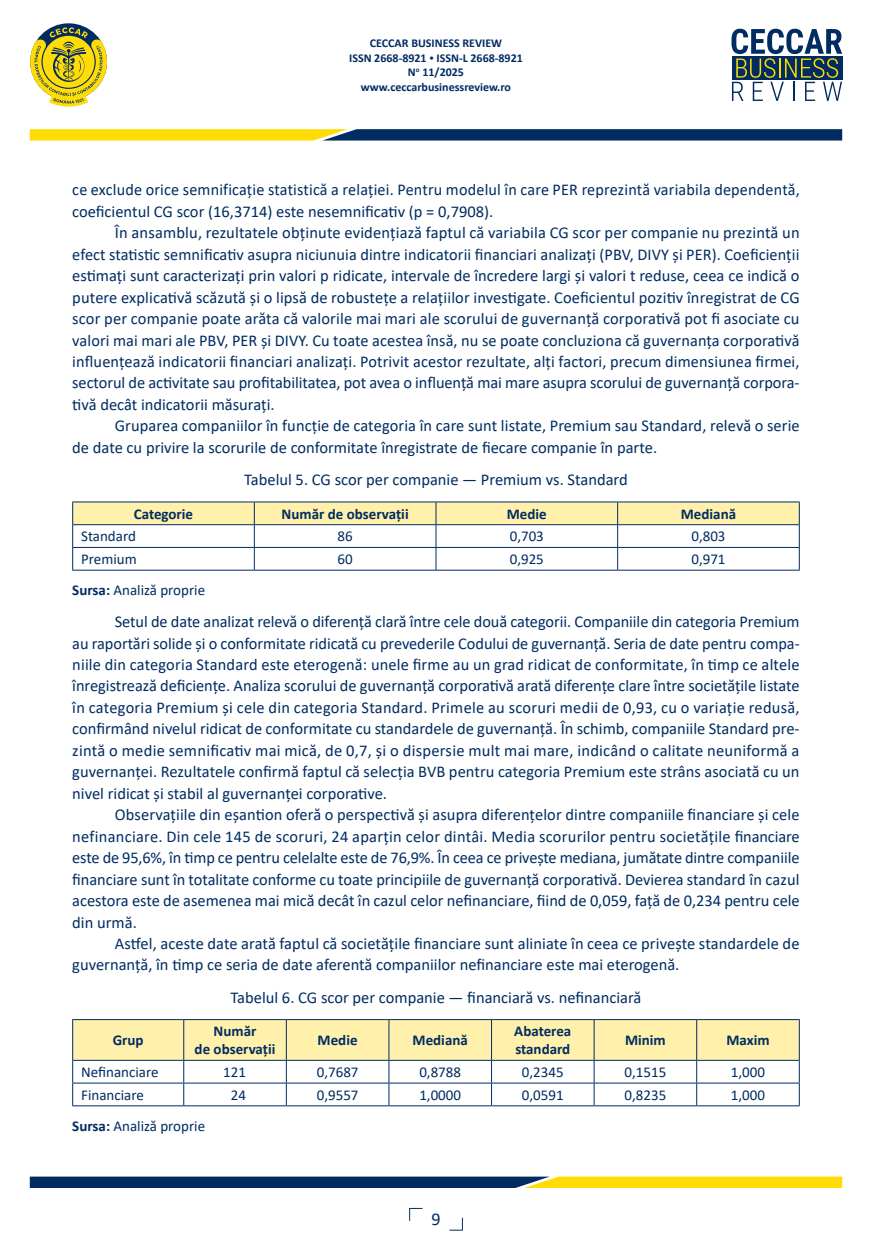
<style>
.page{position:relative;width:872px;height:1255px;background:#fff}
.page>*{position:absolute;margin:0;border:0;box-sizing:border-box;transform-origin:0 0}
.t1{font:18px "Calibri";color:#002c62}
.t2{font:16.5px/21.5px "Calibri";color:#002c62}
.t3{font:15px "Calibri";color:#002c62}
.t4{font:700 15px/18px "Calibri";color:#002c62;text-align:center}
.t5{font:700 12px/14.4px "Calibri";color:#002c62;text-align:center}
.s1{font-size:9px}
.s2{font-weight:700}
</style>
<div class="page">
<svg style="left:449px;top:1217px;width:14px;height:13px"></svg>
<svg style="left:731px;top:29px;width:111px;height:72px"></svg>
<svg style="left:30px;top:129px;width:812px;height:11px"></svg>
<svg style="left:30px;top:27px;width:77px;height:80px"></svg>
<svg style="left:30px;top:1176px;width:812px;height:11px"></svg>
<svg style="left:409px;top:1207px;width:13px;height:13px"></svg>
<hr style="left:72px;top:501px;width:182px;height:1px;background:#002c62">
<hr style="left:254px;top:501px;width:182px;height:1px;background:#002c62">
<hr style="left:436px;top:501px;width:181px;height:1px;background:#002c62">
<hr style="left:617px;top:501px;width:182px;height:1px;background:#002c62">
<svg style="left:72px;top:502px;width:728px;height:68px"></svg>
<hr style="left:72px;top:570px;width:182px;height:1px;background:#002c62">
<hr style="left:254px;top:570px;width:182px;height:1px;background:#002c62">
<hr style="left:436px;top:570px;width:181px;height:1px;background:#002c62">
<hr style="left:617px;top:570px;width:182px;height:1px;background:#002c62">
<svg style="left:72px;top:1019px;width:728px;height:86px"></svg>
<hr style="left:72px;top:1105px;width:112px;height:1px;background:#002c62">
<hr style="left:184px;top:1105px;width:102px;height:1px;background:#002c62">
<hr style="left:286px;top:1105px;width:103px;height:1px;background:#002c62">
<hr style="left:389px;top:1105px;width:102px;height:1px;background:#002c62">
<hr style="left:491px;top:1105px;width:103px;height:1px;background:#002c62">
<hr style="left:594px;top:1105px;width:102px;height:1px;background:#002c62">
<hr style="left:696px;top:1105px;width:103px;height:1px;background:#002c62">
<p class="t5" style="left:349px;top:36px;width:175px">CECCAR BUSINESS REVIEW<br>ISSN 2668-8921 <span class="s1">•</span> ISSN-L 2668-8921<br>N<sup>o</sup> 11/2025 www.ceccarbusinessreview.ro</p>
<p class="t2" style="left:72px;top:179px;width:729px">ce exclude orice semnificație statistică a relației. Pentru modelul în care PER reprezintă variabila dependentă, coeficientul CG scor (16,3714) este nesemnificativ (p = 0,7908).</p>
<p class="t2" style="left:72px;top:221px;width:729px;text-align:justify;text-indent:43px">În ansamblu, rezultatele obținute evidențiază faptul că variabila CG scor per companie nu prezintă un efect statistic semnificativ asupra niciunuia dintre indicatorii financiari analizați (PBV, DIVY și PER). Coeficienții estimați sunt caracterizați prin valori p ridicate, intervale de încredere largi și valori t reduse, ceea ce indică o putere explicativă scăzută și o lipsă de robustețe a relațiilor investigate. Coeficientul pozitiv înregistrat de CG scor per companie poate arăta că valorile mai mari ale scorului de guvernanță corporativă pot fi asociate cu valori mai mari ale PBV, PER și DIVY. Cu toate acestea însă, nu se poate concluziona că guvernanța corporativă influențează indicatorii financiari analizați. Potrivit acestor rezultate, alți factori, precum dimensiunea firmei, sectorul de activitate sau profitabilitatea, pot avea o influență mai mare asupra scorului de guvernanță corpora&shy;tivă decât indicatorii măsurați.</p>
<p class="t2" style="left:72px;top:415px;width:729px;text-indent:43px">Gruparea companiilor în funcție de categoria în care sunt listate, Premium sau Standard, relevă o serie de date cu privire la scorurile de conformitate înregistrate de fiecare companie în parte.</p>
<p class="t2" style="left:244px;top:468px;width:385px">Tabelul 5. CG scor per companie — Premium vs. Standard</p>
<p class="t4" style="left:134px;top:504px;width:61px">Categorie</p>
<p class="t4" style="left:282px;top:504px;width:129px">Număr de observații</p>
<p class="t4" style="left:507px;top:504px;width:41px">Medie</p>
<p class="t4" style="left:681px;top:504px;width:57px">Mediană</p>
<p class="t3" style="left:81px;top:526px;width:56px">Standard</p>
<p class="t3" style="left:337px;top:526px;width:17px">86</p>
<p class="t3" style="left:510px;top:526px;width:36px">0,703</p>
<p class="t3" style="left:691px;top:526px;width:36px">0,803</p>
<p class="t3" style="left:81px;top:549px;width:57px">Premium</p>
<p class="t3" style="left:337px;top:549px;width:17px">60</p>
<p class="t3" style="left:510px;top:549px;width:36px">0,925</p>
<p class="t3" style="left:691px;top:549px;width:36px">0,971</p>
<p class="t3" style="left:72px;top:579px;width:134px"><span class="s2">Sursa:</span> Analiză proprie</p>
<p class="t2" style="left:72px;top:610px;width:729px;text-align:justify;text-indent:43px">Setul de date analizat relevă o diferență clară între cele două categorii. Companiile din categoria Premium au raportări solide și o conformitate ridicată cu prevederile Codului de guvernanță. Seria de date pentru compa&shy;niile din categoria Standard este eterogenă: unele firme au un grad ridicat de conformitate, în timp ce altele înregistrează deficiențe. Analiza scorului de guvernanță corporativă arată diferențe clare între societățile listate în categoria Premium și cele din categoria Standard. Primele au scoruri medii de 0,93, cu o variație redusă, confirmând nivelul ridicat de conformitate cu standardele de guvernanță. În schimb, companiile Standard pre&shy;zintă o medie semnificativ mai mică, de 0,7, și o dispersie mult mai mare, indicând o calitate neuniformă a guvernanței. Rezultatele confirmă faptul că selecția BVB pentru categoria Premium este strâns asociată cu un nivel ridicat și stabil al guvernanței corporative.</p>
<p class="t2" style="left:72px;top:803px;width:729px;text-align:justify;text-indent:43px">Observațiile din eșantion oferă o perspectivă și asupra diferențelor dintre companiile financiare și cele nefinanciare. Din cele 145 de scoruri, 24 aparțin celor dintâi. Media scorurilor pentru societățile financiare este de 95,6%, în timp ce pentru celelalte este de 76,9%. În ceea ce privește mediana, jumătate dintre companiile financiare sunt în totalitate conforme cu toate principiile de guvernanță corporativă. Devierea standard în cazul acestora este de asemenea mai mică decât în cazul celor nefinanciare, fiind de 0,059, față de 0,234 pentru cele din urmă.</p>
<p class="t2" style="left:72px;top:932px;width:728px;text-indent:43px">Astfel, aceste date arată faptul că societățile financiare sunt aliniate în ceea ce privește standardele de guvernanță, în timp ce seria de date aferentă companiilor nefinanciare este mai eterogenă.</p>
<p class="t2" style="left:230px;top:985px;width:412px">Tabelul 6. CG scor per companie — financiară vs. nefinanciară</p>
<p class="t4" style="left:113px;top:1031px;width:32px">Grup</p>
<p class="t4" style="left:195px;top:1022px;width:82px">Număr<br>de observații</p>
<p class="t4" style="left:318px;top:1031px;width:41px">Medie</p>
<p class="t4" style="left:412px;top:1031px;width:57px">Mediană</p>
<p class="t4" style="left:514px;top:1022px;width:59px;text-align:left">Abaterea standard</p>
<p class="t4" style="left:625px;top:1031px;width:42px">Minim</p>
<p class="t4" style="left:726px;top:1031px;width:45px">Maxim</p>
<p class="t3" style="left:81px;top:1061px;width:79px">Nefinanciare</p>
<p class="t3" style="left:223px;top:1061px;width:24px">121</p>
<p class="t3" style="left:317px;top:1061px;width:43px">0,7687</p>
<p class="t3" style="left:419px;top:1061px;width:43px">0,8788</p>
<p class="t3" style="left:522px;top:1061px;width:43px">0,2345</p>
<p class="t3" style="left:624px;top:1061px;width:43px">0,1515</p>
<p class="t3" style="left:731px;top:1061px;width:36px">1,000</p>
<p class="t3" style="left:81px;top:1084px;width:64px">Financiare</p>
<p class="t3" style="left:231px;top:1084px;width:17px">24</p>
<p class="t3" style="left:317px;top:1084px;width:43px">0,9557</p>
<p class="t3" style="left:419px;top:1084px;width:43px">1,0000</p>
<p class="t3" style="left:522px;top:1084px;width:43px">0,0591</p>
<p class="t3" style="left:624px;top:1084px;width:43px">0,8235</p>
<p class="t3" style="left:731px;top:1084px;width:36px">1,000</p>
<p class="t3" style="left:72px;top:1115px;width:134px"><span class="s2">Sursa:</span> Analiză proprie</p>
<p class="t1" style="left:431px;top:1206px;width:11px">9</p>
</div>
